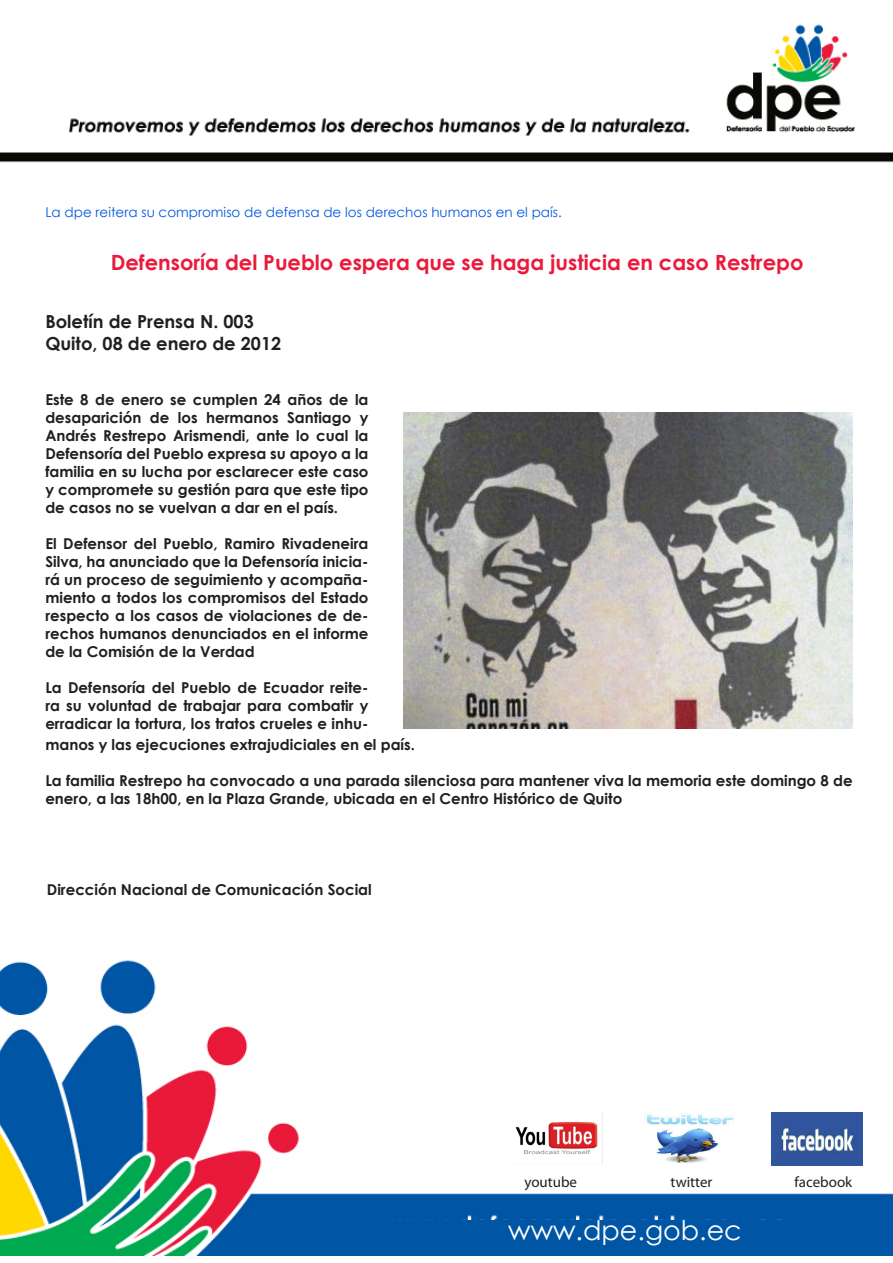
<style>
.page{position:relative;width:893px;height:1263px;background:#fff}
.page>*{position:absolute;margin:0;border:0;box-sizing:border-box;transform-origin:0 0}
.t1{font:27px "Century Gothic";color:#fff}
.t2{font:700 21px "Century Gothic";color:#ea1a3a}
.t3{font:700 18px "Century Gothic";color:#231f20}
.t4{font:700 15px/18px "Century Gothic";color:#231f20;text-align:justify}
.t5{font:15px "Myriad Pro";color:#231f20}
.t6{font:13.5px "Century Gothic";color:#0059e2}
</style>
<div class="page">
<img style="left:0;top:24px;width:893px;height:1231px">
<img style="left:512px;top:1112px;width:91px;height:52px">
<img style="left:644px;top:1112px;width:91px;height:52px">
<img style="left:772px;top:1113px;width:90px;height:52px">
<div style="left:380px;top:1220px;width:427px;height:26px;background:#0055a5"></div>
<img style="left:404px;top:412px;width:449px;height:317px">
<p class="t6" style="left:45px;top:203px;width:518px">La dpe reitera su compromiso de defensa de los derechos humanos en el país.</p>
<p class="t2" style="left:111px;top:246px;width:694px">Defensoría del Pueblo espera que se haga justicia en caso Restrepo</p>
<p class="t3" style="left:45px;top:308px;width:210px">Boletín de Prensa N. 003</p>
<p class="t3" style="left:45px;top:329px;width:237px">Quito, 08 de enero de 2012</p>
<p class="t4" style="left:45px;top:389px;width:325px">Este 8 de enero se cumplen 24 años de la desaparición de los hermanos Santiago y Andrés Restrepo Arismendi, ante lo cual la Defensoría del Pueblo expresa su apoyo a la familia en su lucha por esclarecer este caso y compromete su gestión para que este tipo de casos no se vuelvan a dar en el país.</p>
<p class="t4" style="left:45px;top:533px;width:325px">El Defensor del Pueblo, Ramiro Rivadeneira Silva, ha anunciado que la Defensoría inicia&shy;rá un proceso de seguimiento y acompaña&shy;miento a todos los compromisos del Estado respecto a los casos de violaciones de de&shy;rechos humanos denunciados en el informe de la Comisión de la Verdad</p>
<p class="t4" style="left:45px;top:677px;width:325px">La Defensoría del Pueblo de Ecuador reite&shy;ra su voluntad de trabajar para combatir y erradicar la tortura, los tratos crueles e inhu-</p>
<p class="t4" style="left:45px;top:734px;width:371px">manos y las ejecuciones extrajudiciales en el país.</p>
<p class="t4" style="left:45px;top:770px;width:809px">La familia Restrepo ha convocado a una parada silenciosa para mantener viva la memoria este domingo 8 de enero, a las 18h00, en la Plaza Grande, ubicada en el Centro Histórico de Quito</p>
<p class="t4" style="left:47px;top:880px;width:326px">Dirección Nacional de Comunicación Social</p>
<p class="t5" style="left:524px;top:1172px;width:54px">youtube</p>
<p class="t5" style="left:671px;top:1172px;width:43px">twitter</p>
<p class="t5" style="left:794px;top:1172px;width:59px">facebook</p>
<p class="t1" style="left:508px;top:1212px;width:235px">www.dpe.gob.ec</p>
</div>
